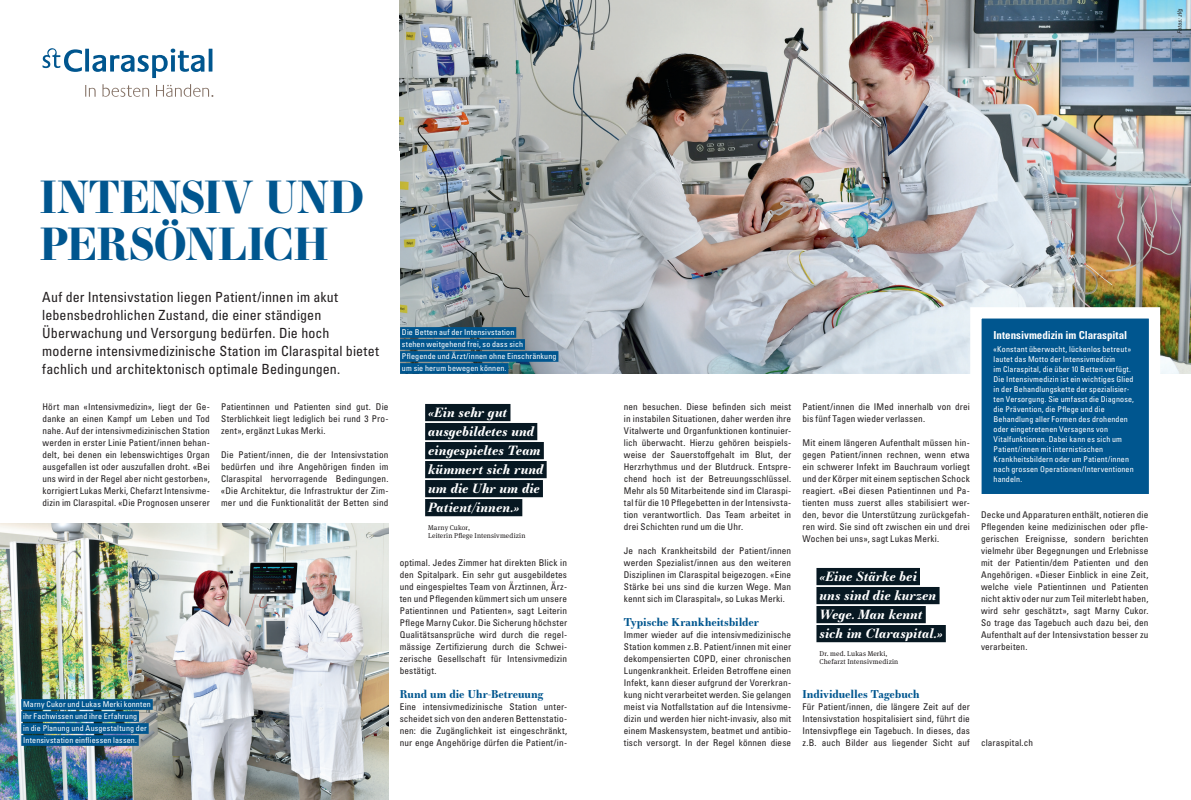
<style>
.page{position:relative;width:1191px;height:800px;background:#fff}
.page>*{position:absolute;margin:0;border:0;box-sizing:border-box;transform-origin:0 0}
.t1{font:700 44px/47px "Essonnes Display";letter-spacing:-.005em;color:#00568f}
.t2{font:condensed 14px/18px "Univers LT Pro";letter-spacing:.005em;color:#231f20}
.t3{font:italic 700 12.9px/19px "Essonnes Text";color:#fff}
.t4{font:700 11px "Essonnes Text";letter-spacing:-.01em;color:#00568f}
.t5{font:700 condensed 11px "Univers LT Pro";letter-spacing:-.005em;color:#fff}
.t6{font:condensed 9.2px/12px "Univers LT Pro";letter-spacing:.01em;color:#231f20;text-align:justify}
.t7{font:condensed 8px/10px "Univers LT Pro";letter-spacing:.02em;color:#fff}
.t8{font:7px/8px "Meta Serif Pro";letter-spacing:.025em;color:#231f20}
.t9{font:italic condensed 6px "Univers LT Pro";color:#231f20}
</style>
<div class="page">
<img style="left:400px;top:0;width:791px;height:374px">
<img style="left:0;top:524px;width:388px;height:275px">
<div style="left:21px;top:699px;width:132px;height:10px;background:#00568f"></div>
<div style="left:21px;top:711px;width:118px;height:10px;background:#00568f"></div>
<div style="left:21px;top:723px;width:128px;height:10px;background:#00568f"></div>
<div style="left:21px;top:735px;width:118px;height:10px;background:#00568f"></div>
<svg style="left:85px;top:85px;width:11px;height:12px"></svg>
<svg style="left:102px;top:84px;width:47px;height:13px"></svg>
<svg style="left:156px;top:84px;width:57px;height:13px"></svg>
<svg style="left:85px;top:49px;width:4px;height:23px"></svg>
<hr style="left:209px;top:49px;width:3px;height:23px;background:#00568f">
<svg style="left:92px;top:49px;width:112px;height:29px"></svg>
<svg style="left:43px;top:48px;width:39px;height:24px"></svg>
<svg style="left:964px;top:301px;width:201px;height:193px"></svg>
<div style="left:400px;top:327px;width:116px;height:11px;background:#00568f"></div>
<div style="left:400px;top:339px;width:125px;height:11px;background:#00568f"></div>
<div style="left:400px;top:351px;width:158px;height:11px;background:#00568f"></div>
<div style="left:400px;top:363px;width:108px;height:11px;background:#00568f"></div>
<div style="left:425px;top:404px;width:85px;height:17px;background:#071822"></div>
<div style="left:425px;top:423px;width:112px;height:17px;background:#071822"></div>
<div style="left:425px;top:442px;width:119px;height:17px;background:#071822"></div>
<div style="left:425px;top:461px;width:121px;height:17px;background:#071822"></div>
<div style="left:425px;top:480px;width:118px;height:17px;background:#071822"></div>
<div style="left:425px;top:499px;width:97px;height:17px;background:#071822"></div>
<div style="left:816px;top:568px;width:104px;height:17px;background:#071822"></div>
<div style="left:816px;top:587px;width:123px;height:17px;background:#071822"></div>
<div style="left:816px;top:606px;width:109px;height:17px;background:#071822"></div>
<div style="left:816px;top:625px;width:129px;height:17px;background:#071822"></div>
<p class="t9" style="left:1175px;top:34px;width:27px;rotate:-90deg">Fotos: zVg</p>
<h1 class="t1" style="left:40px;top:171px;width:326px">INTENSIV UND<br>PERSÖNLICH</h1>
<p class="t2" style="left:42px;top:287px;width:338px">Auf der Intensivstation liegen Patient/innen im akut lebensbedrohlichen Zustand, die einer ständigen Überwachung und Versorgung bedürfen. Die hoch moderne intensivmedizinische Station im Claraspital bietet fachlich und architektonisch optimale Bedingungen.</p>
<p class="t6" style="left:43px;top:400px;width:169px">Hört man «Intensivmedizin», liegt der Ge&shy;danke an einen Kampf um Leben und Tod nahe. Auf der intensivmedizinischen Station werden in erster Linie Patient/innen behan&shy;delt, bei denen ein lebenswichtiges Organ ausgefallen ist oder auszufallen droht. «Bei uns wird in der Regel aber nicht gestorben», korrigiert Lukas Merki, Chefarzt Intensivme&shy;dizin im Claraspital. «Die Prognosen unserer</p>
<p class="t6" style="left:221px;top:400px;width:169px">Patientinnen und Patienten sind gut. Die Sterblichkeit liegt lediglich bei rund 3 Pro&shy;zent», ergänzt Lukas Merki.</p>
<p class="t6" style="left:221px;top:448px;width:169px">Die Patient/innen, die der Intensivstation bedürfen und ihre Angehörigen finden im Claraspital hervorragende Bedingungen. «Die Architektur, die Infrastruktur der Zim&shy;mer und die Funktionalität der Betten sind</p>
<p class="t7" style="left:23px;top:698px;width:129px;line-height:12px">Marny Cukor und Lukas Merki konnten ihr Fachwissen und ihre Erfahrung<br>in die Planung und Ausgestaltung der Intensivstation einfliessen lassen.</p>
<p class="t7" style="left:402px;top:326px;width:156px;line-height:12px">Die Betten auf der Intensivstation<br>stehen weitgehend frei, so dass sich Pflegende und Ärzt/innen ohne Einschränkung um sie herum bewegen können.</p>
<h3 class="t3" style="left:428px;top:403px;width:117px">«Ein sehr gut ausgebildetes und eingespieltes Team kümmert sich rund um die Uhr um die<br>Patient/innen.»</h3>
<p class="t8" style="left:428px;top:523px;width:99px">Marny Cukor,<br>Leiterin Pflege Intensivmedizin</p>
<p class="t6" style="left:400px;top:556px;width:169px">optimal. Jedes Zimmer hat direkten Blick in den Spitalpark. Ein sehr gut ausgebildetes und eingespieltes Team von Ärztinnen, Ärz&shy;ten und Pflegenden kümmert sich um unsere Patientinnen und Patienten», sagt Leiterin Pflege Marny Cukor. Die Sicherung höchster Qualitätsansprüche wird durch die regel&shy;mässige Zertifizierung durch die Schwei&shy;zerische Gesellschaft für Intensivmedizin bestätigt.</p>
<p class="t4" style="left:400px;top:686px;width:145px">Rund um die Uhr-Betreuung</p>
<p class="t6" style="left:400px;top:700px;width:169px">Eine intensivmedizinische Station unter&shy;scheidet sich von den anderen Bettenstatio&shy;nen: die Zugänglichkeit ist eingeschränkt, nur enge Angehörige dürfen die Patient/in-</p>
<p class="t6" style="left:624px;top:400px;width:169px">nen besuchen. Diese befinden sich meist in instabilen Situationen, daher werden ihre Vitalwerte und Organfunktionen kontinuier&shy;lich überwacht. Hierzu gehören beispiels&shy;weise der Sauerstoffgehalt im Blut, der Herzrhythmus und der Blutdruck. Entspre&shy;chend hoch ist der Betreuungsschlüssel.<br>Mehr als 50 Mitarbeitende sind im Claraspi&shy;tal für die 10 Pflegebetten in der Intensivsta&shy;tion verantwortlich. Das Team arbeitet in drei Schichten rund um die Uhr.</p>
<p class="t6" style="left:624px;top:544px;width:169px">Je nach Krankheitsbild der Patient/innen werden Spezialist/innen aus den weiteren Disziplinen im Claraspital beigezogen. «Eine Stärke bei uns sind die kurzen Wege. Man kennt sich im Claraspital», so Lukas Merki.</p>
<p class="t4" style="left:624px;top:614px;width:136px">Typische Krankheitsbilder</p>
<p class="t6" style="left:624px;top:628px;width:169px">Immer wieder auf die intensivmedizinische Station kommen z.B. Patient/innen mit einer dekompensierten COPD, einer chronischen Lungenkrankheit. Erleiden Betroffene einen Infekt, kann dieser aufgrund der Vorerkran&shy;kung nicht verarbeitet werden. Sie gelangen meist via Notfallstation auf die Intensivme&shy;dizin und werden hier nicht-invasiv, also mit einem Maskensystem, beatmet und antibio&shy;tisch versorgt. In der Regel können diese</p>
<p class="t6" style="left:802px;top:400px;width:169px">Patient/innen die IMed innerhalb von drei bis fünf Tagen wieder verlassen.</p>
<p class="t6" style="left:802px;top:436px;width:169px">Mit einem längeren Aufenthalt müssen hin&shy;gegen Patient/innen rechnen, wenn etwa ein schwerer Infekt im Bauchraum vorliegt und der Körper mit einem septischen Schock reagiert. «Bei diesen Patientinnen und Pa&shy;tienten muss zuerst alles stabilisiert wer&shy;den, bevor die Unterstützung zurückgefah&shy;ren wird. Sie sind oft zwischen ein und drei Wochen bei uns», sagt Lukas Merki.</p>
<h3 class="t3" style="left:819px;top:567px;width:125px">«Eine Stärke bei<br>uns sind die kurzen<br>Wege. Man kennt sich im Claraspital.»</h3>
<p class="t8" style="left:819px;top:649px;width:80px">Dr. med. Lukas Merki,<br>Chefarzt Intensivmedizin</p>
<p class="t4" style="left:802px;top:686px;width:119px">Individuelles Tagebuch</p>
<p class="t6" style="left:802px;top:700px;width:169px">Für Patient/innen, die längere Zeit auf der Intensivstation hospitalisiert sind, führt die Intensivpflege ein Tagebuch. In dieses, das z.B. auch Bilder aus liegender Sicht auf</p>
<p class="t5" style="left:993px;top:328px;width:135px">Intensivmedizin im Claraspital</p>
<p class="t7" style="left:993px;top:343px;width:142px">«Konstant überwacht, lückenlos betreut» lautet das Motto der Intensivmedizin<br>im Claraspital, die über 10 Betten verfügt.<br>Die Intensivmedizin ist ein wichtiges Glied in der Behandlungskette der spezialisier&shy;ten Versorgung. Sie umfasst die Diagnose, die Prävention, die Pflege und die Behandlung aller Formen des drohenden oder eingetretenen Versagens von Vitalfunktionen. Dabei kann es sich um Patient/innen mit internistischen Krankheitsbildern oder um Patient/innen nach grossen Operationen/Interventionen handeln.</p>
<p class="t6" style="left:981px;top:508px;width:169px">Decke und Apparaturen enthält, notieren die Pflegenden keine medizinischen oder pfle&shy;gerischen Ereignisse, sondern berichten vielmehr über Begegnungen und Erlebnisse mit der Patientin/dem Patienten und den Angehörigen. «Dieser Einblick in eine Zeit, welche viele Patientinnen und Patienten nicht aktiv oder nur zum Teil miterlebt haben, wird sehr geschätzt», sagt Marny Cukor.<br>So trage das Tagebuch auch dazu bei, den Aufenthalt auf der Intensivstation besser zu verarbeiten.</p>
<p class="t6" style="left:981px;top:736px;width:53px">claraspital.ch</p>
</div>
